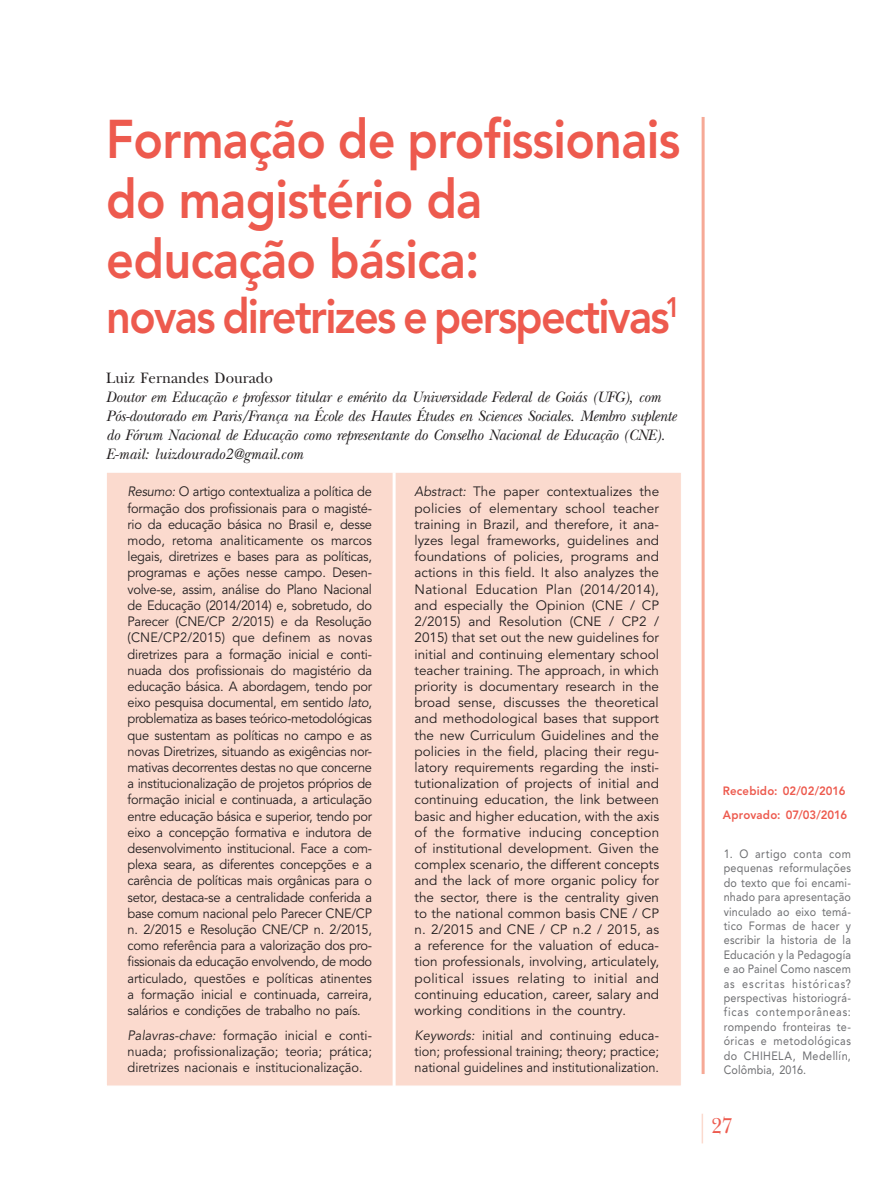
<style>
.page{position:relative;width:893px;height:1191px;background:#fff}
.page>*{position:absolute;margin:0;border:0;box-sizing:border-box;transform-origin:0 0}
.t1{font:800 54px/60px "Avenir LT Std";letter-spacing:-.015em;color:#ed5a4e;scale:.9 1}
.t2{font:800 48px "Avenir LT Std";letter-spacing:-.04em;color:#ed5a4e;scale:.9 1}
.t3{font:22.5px "New Baskerville Std";color:#ed5a4e;scale:.9 1}
.t4{font:italic 15.75px/18.9px "New Baskerville Std";letter-spacing:-.015em;color:#231f20;scale:.95 1}
.t5{font:15.75px "New Baskerville Std";color:#231f20;scale:.95 1}
.t6{font:13.5px/16.2px "Avenir LT Std";color:#231f20;text-align:justify;scale:.95 1}
.t7{font:13.5px/16.2px "Avenir LT Std";color:#231f20;text-align:justify}
.t8{font:12px/14.4px "Avenir LT Std";letter-spacing:.02em;color:#6c6d70;text-align:justify;scale:.9 1}
.t9{font:800 12px/24px "Avenir LT Std";letter-spacing:.01em;color:#ed5a4e;scale:.95 1}
.s1{font-style:italic}
</style>
<div class="page">
<hr style="left:702px;top:117px;width:3px;height:957px;background:#f6a996">
<hr style="left:702px;top:1113px;width:1px;height:30px;background:#fbdace">
<div style="left:106px;top:472px;width:575px;height:614px;background:#fbdace;border:1px solid #fff"></div>
<hr style="left:393px;top:472px;width:3px;height:614px;background:#fff">
<h1 class="t1" style="left:106px;top:109px;width:639px">Formação de profissionais do magistério da educação básica:</h1>
<h2 class="t2" style="left:106px;top:288px;width:639px">novas diretrizes e perspectivas<sup>1</sup></h2>
<p class="t5" style="left:106px;top:369px;width:177px">Luiz Fernandes Dourado</p>
<p class="t4" style="left:106px;top:388px;width:601px">Doutor em Educação e professor titular e emérito da Universidade Federal de Goiás (UFG), com Pós-doutorado em Paris/França na École des Hautes Études en Sciences Sociales. Membro suplente do Fórum Nacional de Educação como representante do Conselho Nacional de Educação (CNE).<br>E-mail: luizdourado2@gmail.com</p>
<p class="t6" style="left:128px;top:484px;width:259px"><span class="s1">Resumo:</span> O artigo contextualiza a política de formação dos profissionais para o magisté&shy;rio da educação básica no Brasil e, desse modo, retoma analiticamente os marcos legais, diretrizes e bases para as políticas, programas e ações nesse campo. Desen&shy;volve-se, assim, análise do Plano Nacional de Educação (2014/2014) e, sobretudo, do Parecer (CNE/CP 2/2015) e da Resolução (CNE/CP2/2015) que definem as novas diretrizes para a formação inicial e conti&shy;nuada dos profissionais do magistério da educação básica. A abordagem, tendo por eixo pesquisa documental, em sentido <span class="s1">lato</span>, problematiza as bases teórico-metodológicas que sustentam as políticas no campo e as novas Diretrizes, situando as exigências nor&shy;mativas decorrentes destas no que concerne a institucionalização de projetos próprios de formação inicial e continuada, a articulação entre educação básica e superior, tendo por eixo a concepção formativa e indutora de desenvolvimento institucional. Face a com&shy;plexa seara, as diferentes concepções e a carência de políticas mais orgânicas para o setor, destaca-se a centralidade conferida a base comum nacional pelo Parecer CNE/CP n. 2/2015 e Resolução CNE/CP n. 2/2015, como referência para a valorização dos pro&shy;fissionais da educação envolvendo, de modo articulado, questões e políticas atinentes a formação inicial e continuada, carreira, salários e condições de trabalho no país.</p>
<p class="t6" style="left:128px;top:1027px;width:259px"><span class="s1">Palavras-chave:</span> formação inicial e conti&shy;nuada; profissionalização; teoria; prática; diretrizes nacionais e institucionalização.</p>
<p class="t7" style="left:415px;top:484px;width:246px"><span class="s1">Abstract:</span> The paper contextualizes the policies of elementary school teacher training in Brazil, and therefore, it ana&shy;lyzes legal frameworks, guidelines and foundations of policies, programs and actions in this field. It also analyzes the National Education Plan (2014/2014), and especially the Opinion (CNE / CP 2/2015) and Resolution (CNE / CP2 / 2015) that set out the new guidelines for initial and continuing elementary school teacher training. The approach, in which priority is documentary research in the broad sense, discusses the theoretical and methodological bases that support the new Curriculum Guidelines and the policies in the field, placing their regu&shy;latory requirements regarding the insti&shy;tutionalization of projects of initial and continuing education, the link between basic and higher education, with the axis of the formative inducing conception of institutional development. Given the complex scenario, the different concepts and the lack of more organic policy for the sector, there is the centrality given to the national common basis CNE / CP n. 2/2015 and CNE / CP n.2 / 2015, as a reference for the valuation of educa&shy;tion professionals, involving, articulately, political issues relating to initial and continuing education, career, salary and working conditions in the country.</p>
<p class="t6" style="left:415px;top:1027px;width:259px"><span class="s1">Keywords:</span> initial and continuing educa&shy;tion; professional training; theory; practice; national guidelines and institutionalization.</p>
<p class="t9" style="left:723px;top:778px;width:132px">Recebido: 02/02/2016<br>Aprovado: 07/03/2016</p>
<p class="t8" style="left:724px;top:846px;width:143px">1. O artigo conta com pequenas reformulações do texto que foi encami&shy;nhado para apresentação vinculado ao eixo temá&shy;tico Formas de hacer y escribir la historia de la Educación y la Pedagogía e ao Painel Como nascem as escritas históricas? perspectivas historiográ&shy;ficas contemporâneas: rompendo fronteiras te&shy;óricas e metodológicas do CHIHEL</p>
<p class="t8" style="left:724px;top:1048px;width:143px;text-indent:61px">A, Medellín,<br>Colômbia, 2016.</p>
<h3 class="t3" style="left:711px;top:1113px;width:25px">27</h3>
</div>
